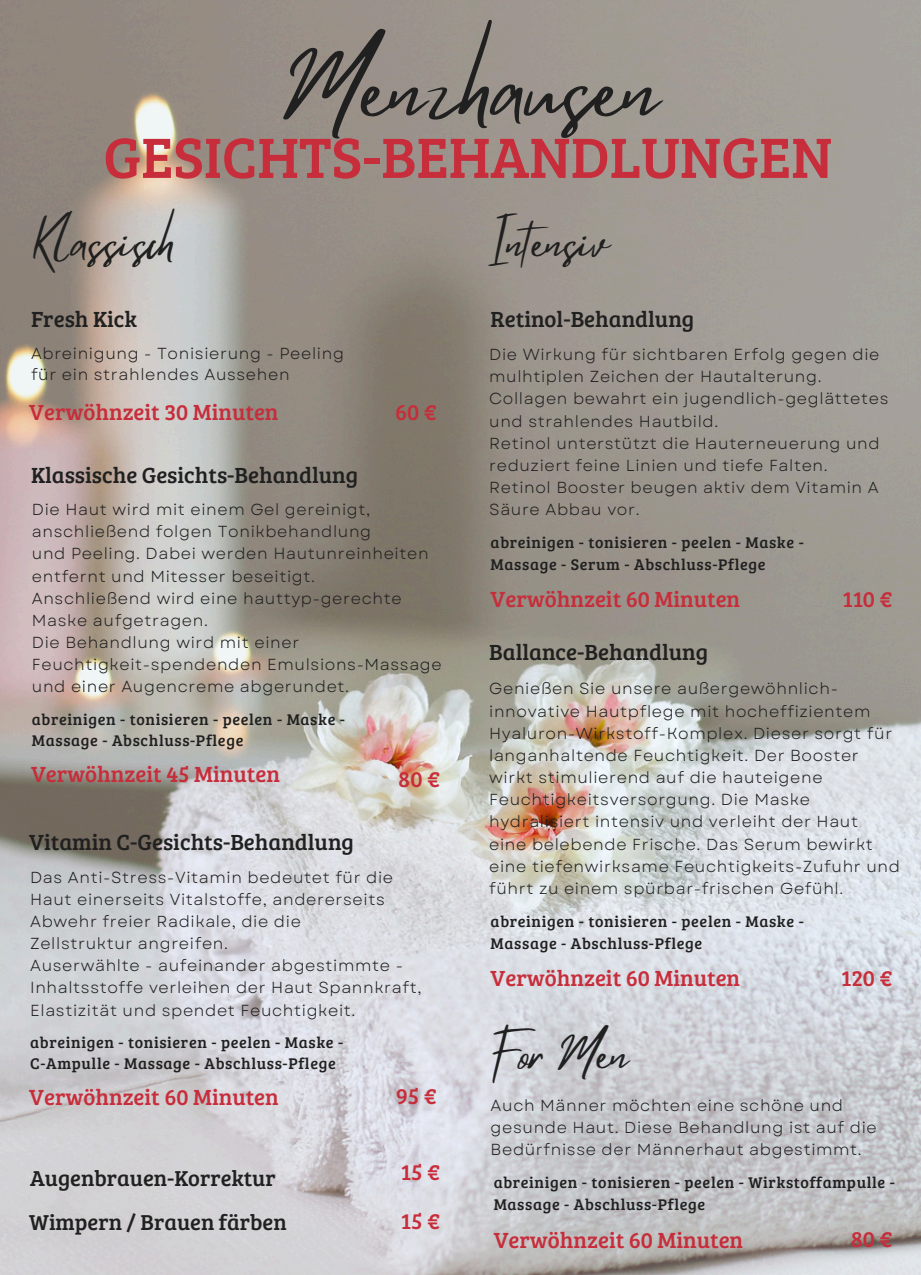
<style>
.page{position:relative;width:921px;height:1275px;background:#fff}
.page>*{position:absolute;margin:0;border:0;box-sizing:border-box;transform-origin:0 0}
.t1{font:91px "Mistrully";color:#202020}
.t2{font:58.75px "Bree Serif";color:#c72d3a}
.t3{font:45.25px "Mistrully";color:#202020}
.t4{font:22.75px "Bree Serif";color:#c72d3a}
.t5{font:22.75px "Bree Serif";color:#202020}
.t6{font:22.25px "Bree Serif";color:#202020}
.t7{font:16px/22.2px "Garet";letter-spacing:.04em;color:#202020}
.t8{font:16px "Bree Serif";letter-spacing:.04em;color:#202020}
</style>
<div class="page">
<img style="left:0;top:0;width:921px;height:1275px">
<h1 class="t1" style="left:286px;top:15px;width:374px">Menzhausen</h1>
<h2 class="t2" style="left:103px;top:115px;width:730px">GESICHTS-BEHANDLUNGEN</h2>
<h3 class="t3" style="left:31px;top:206px;width:145px">Klassisch</h3>
<h3 class="t5" style="left:31px;top:302px;width:108px">Fresh Kick</h3>
<h4 class="t7" style="left:31px;top:342px;width:314px">Abreinigung - Tonisierung - Peeling</h4>
<p class="t7" style="left:31px;top:364px;width:260px">für ein strahlendes Aussehen</p>
<p class="t4" style="left:29px;top:395px;width:251px">Verwöhnzeit 30 Minuten</p>
<h4 class="t4" style="left:395px;top:395px;width:43px">60€</h4>
<h4 class="t3" style="left:489px;top:206px;width:122px">Intensiv</h4>
<p class="t5" style="left:490px;top:302px;width:205px">Retinol-Behandlung</p>
<h4 class="t7" style="left:489px;top:343px;width:392px">Die Wirkung für sichtbaren Erfolg gegen die mulhtiplen Zeichen der Hautalterung.</h4>
<h4 class="t7" style="left:489px;top:388px;width:401px">Collagen bewahrt ein jugendlich-geglättetes und strahlendes Hautbild.</h4>
<h3 class="t7" style="left:489px;top:432px;width:392px">Retinol unterstützt die Hauterneuerung und reduziert feine Linien und tiefe Falten.</h3>
<p class="t7" style="left:489px;top:476px;width:391px">Retinol Booster beugen aktiv dem Vitamin A<br>Säure Abbau vor.</p>
<p class="t8" style="left:490px;top:531px;width:315px">abreinigen - tonisieren - peelen - Maske -</p>
<p class="t8" style="left:490px;top:553px;width:276px">Massage - Serum - Abschluss-Pflege</p>
<h4 class="t4" style="left:490px;top:583px;width:251px">Verwöhnzeit 60 Minuten</h4>
<h4 class="t4" style="left:842px;top:583px;width:51px">110 €</h4>
<p class="t5" style="left:31px;top:458px;width:329px">Klassische Gesichts-Behandlung</p>
<p class="t7" style="left:32px;top:498px;width:340px">Die Haut wird mit einem Gel gereinigt,</p>
<p class="t7" style="left:32px;top:521px;width:341px">anschließend folgen Tonikbehandlung</p>
<p class="t7" style="left:32px;top:543px;width:398px">und Peeling. Dabei werden Hautunreinheiten</p>
<p class="t7" style="left:32px;top:565px;width:285px">entfernt und Mitesser beseitigt.</p>
<p class="t7" style="left:32px;top:587px;width:371px">Anschließend wird eine hauttyp-gerechte<br>Maske aufgetragen.</p>
<p class="t7" style="left:32px;top:631px;width:269px">Die Behandlung wird mit einer</p>
<p class="t7" style="left:32px;top:654px;width:411px">Feuchtigkeit-spendenden Emulsions-Massage</p>
<h4 class="t7" style="left:32px;top:676px;width:319px">und einer Augencreme abgerundet.</h4>
<p class="t5" style="left:489px;top:635px;width:220px">Ballance-Behandlung</p>
<h4 class="t7" style="left:489px;top:678px;width:404px">Genießen Sie unsere außergewöhnlich&shy;innovative Hautpflege mit hocheffizientem Hyaluron-Wirkstoff-Komplex. Dieser sorgt für langanhaltende Feuchtigkeit. Der Booster wirkt stimulierend auf die hauteigene Feuchtigkeitsversorgung. Die Maske hydralisiert intensiv und verleiht der Haut</h4>
<h4 class="t7" style="left:489px;top:833px;width:412px">eine belebende Frische. Das Serum bewirkt eine tiefenwirksame Feuchtigkeits-Zufuhr und führt zu einem spürbar-frischen Gefühl.</h4>
<h4 class="t8" style="left:32px;top:707px;width:315px">abreinigen - tonisieren - peelen - Maske -</h4>
<h4 class="t8" style="left:32px;top:729px;width:213px">Massage - Abschluss-Pflege</h4>
<h4 class="t4" style="left:31px;top:758px;width:250px">Verwöhnzeit 45 Minuten</h4>
<h4 class="t4" style="left:398px;top:763px;width:43px">80€</h4>
<p class="t5" style="left:29px;top:826px;width:326px">Vitamin C-Gesichts-Behandlung</p>
<p class="t7" style="left:30px;top:866px;width:364px">Das Anti-Stress-Vitamin bedeutet für die</p>
<p class="t7" style="left:30px;top:888px;width:356px">Haut einerseits Vitalstoffe, andererseits</p>
<p class="t7" style="left:30px;top:910px;width:272px">Abwehr freier Radikale, die die</p>
<p class="t7" style="left:30px;top:932px;width:199px">Zellstruktur angreifen.</p>
<p class="t7" style="left:30px;top:955px;width:374px">Auserwählte - aufeinander abgestimmte -</p>
<p class="t7" style="left:30px;top:977px;width:393px">Inhaltsstoffe verleihen der Haut Spannkraft,</p>
<p class="t7" style="left:30px;top:999px;width:327px">Elastizität und spendet Feuchtigkeit.</p>
<p class="t8" style="left:490px;top:910px;width:315px">abreinigen - tonisieren - peelen - Maske -</p>
<p class="t8" style="left:490px;top:932px;width:213px">Massage - Abschluss-Pflege</p>
<h4 class="t4" style="left:490px;top:961px;width:251px">Verwöhnzeit 60 Minuten</h4>
<p class="t4" style="left:841px;top:961px;width:53px">120 €</p>
<h4 class="t8" style="left:30px;top:1030px;width:315px">abreinigen - tonisieren - peelen - Maske -</h4>
<h4 class="t8" style="left:30px;top:1052px;width:307px">C-Ampulle - Massage - Abschluss-Pflege</h4>
<p class="t4" style="left:29px;top:1081px;width:251px">Verwöhnzeit 60 Minuten</p>
<h4 class="t4" style="left:396px;top:1079px;width:42px">95€</h4>
<h4 class="t6" style="left:30px;top:1162px;width:247px">Augenbrauen-Korrektur</h4>
<h4 class="t6" style="left:29px;top:1206px;width:259px">Wimpern / Brauen färben</h4>
<p class="t4" style="left:401px;top:1156px;width:41px">15€</p>
<p class="t4" style="left:401px;top:1204px;width:41px">15€</p>
<h4 class="t3" style="left:490px;top:1019px;width:139px">For Men</h4>
<p class="t7" style="left:490px;top:1094px;width:388px">Auch Männer möchten eine schöne und gesunde Haut. Diese Behandlung ist auf die<br>Bedürfnisse der Männerhaut abgestimmt.</p>
<p class="t8" style="left:493px;top:1171px;width:403px">abreinigen - tonisieren - peelen - Wirkstoffampulle -</p>
<p class="t8" style="left:493px;top:1193px;width:213px">Massage - Abschluss-Pflege</p>
<p class="t4" style="left:493px;top:1224px;width:251px">Verwöhnzeit 60 Minuten</p>
<p class="t4" style="left:851px;top:1222px;width:43px">80€</p>
</div>
